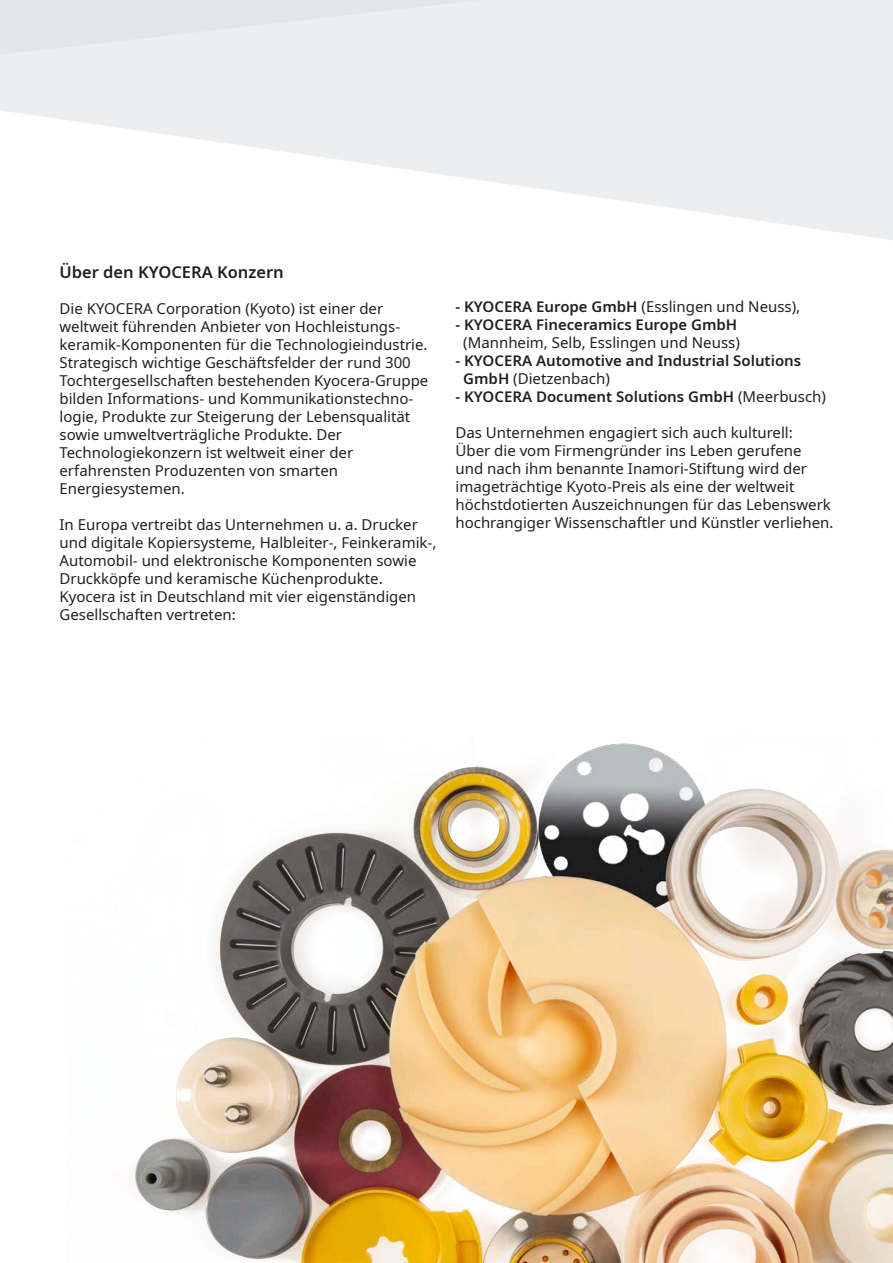
<style>
.page{position:relative;width:893px;height:1263px;background:#fff}
.page>*{position:absolute;margin:0;border:0;box-sizing:border-box;transform-origin:0 0}
.t1{font:600 16.5px "Noto Sans";color:#231f20}
.t2{font:15px/18px "Noto Sans";color:#231f20}
.t3{font:600 15px "Noto Sans";color:#231f20}
.s1{font-weight:600}
.s2{font-weight:400}
</style>
<div class="page">
<svg style="left:331px;top:0;width:562px;height:240px;fill:#edeeef"></svg>
<svg style="left:0;top:0;width:587px;height:158px;fill:#edeeef"></svg>
<img style="left:135px;top:743px;width:758px;height:520px">
<p class="t1" style="left:60px;top:260px;width:226px">Über den KYOCERA Konzern</p>
<p class="t2" style="left:60px;top:299px;width:370px">Die KYOCERA Corporation (Kyoto) ist einer der weltweit führenden Anbieter von Hochleistungs&shy;keramik-Komponenten für die Technologieindustrie.<br>Strategisch wichtige Geschäftsfelder der rund 300<br>Tochtergesellschaften bestehenden Kyocera-Gruppe bilden Informations- und Kommunikationstechno&shy;logie, Produkte zur Steigerung der Lebensqualität sowie umweltverträgliche Produkte. Der Technologiekonzern ist weltweit einer der erfahrensten Produzenten von smarten Energiesystemen.</p>
<p class="t2" style="left:60px;top:515px;width:378px">In Europa vertreibt das Unternehmen u. a. Drucker und digitale Kopiersysteme, Halbleiter-, Feinkeramik-, Automobil- und elektronische Komponenten sowie Druckköpfe und keramische Küchenprodukte.</p>
<p class="t2" style="left:60px;top:587px;width:358px">Kyocera ist in Deutschland mit vier eigenständigen<br>Gesellschaften vertreten:</p>
<p class="t2" style="left:455px;top:298px;width:346px"><span class="s1">- KYOCERA Europe GmbH</span> (Esslingen und Neuss),</p>
<p class="t3" style="left:455px;top:314px;width:283px">- KYOCERA Fineceramics Europe GmbH</p>
<p class="t2" style="left:463px;top:334px;width:278px">(Mannheim, Selb, Esslingen und Neuss)</p>
<p class="t3" style="left:455px;top:350px;width:347px">- KYOCERA Automotive and Industrial Solutions</p>
<p class="t2" style="left:463px;top:370px;width:148px"><span class="s1">GmbH</span> (Dietzenbach)</p>
<p class="t3" style="left:455px;top:386px;width:372px">- KYOCERA Document Solutions GmbH <span class="s2">(Meerbusch)</span></p>
<p class="t2" style="left:455px;top:424px;width:379px">Das Unternehmen engagiert sich auch kulturell:<br>Über die vom Firmengründer ins Leben gerufene<br>und nach ihm benannte Inamori-Stiftung wird der imageträchtige Kyoto-Preis als eine der weltweit höchstdotierten Auszeichnungen für das Lebenswerk hochrangiger Wissenschaftler und Künstler verliehen.</p>
</div>
